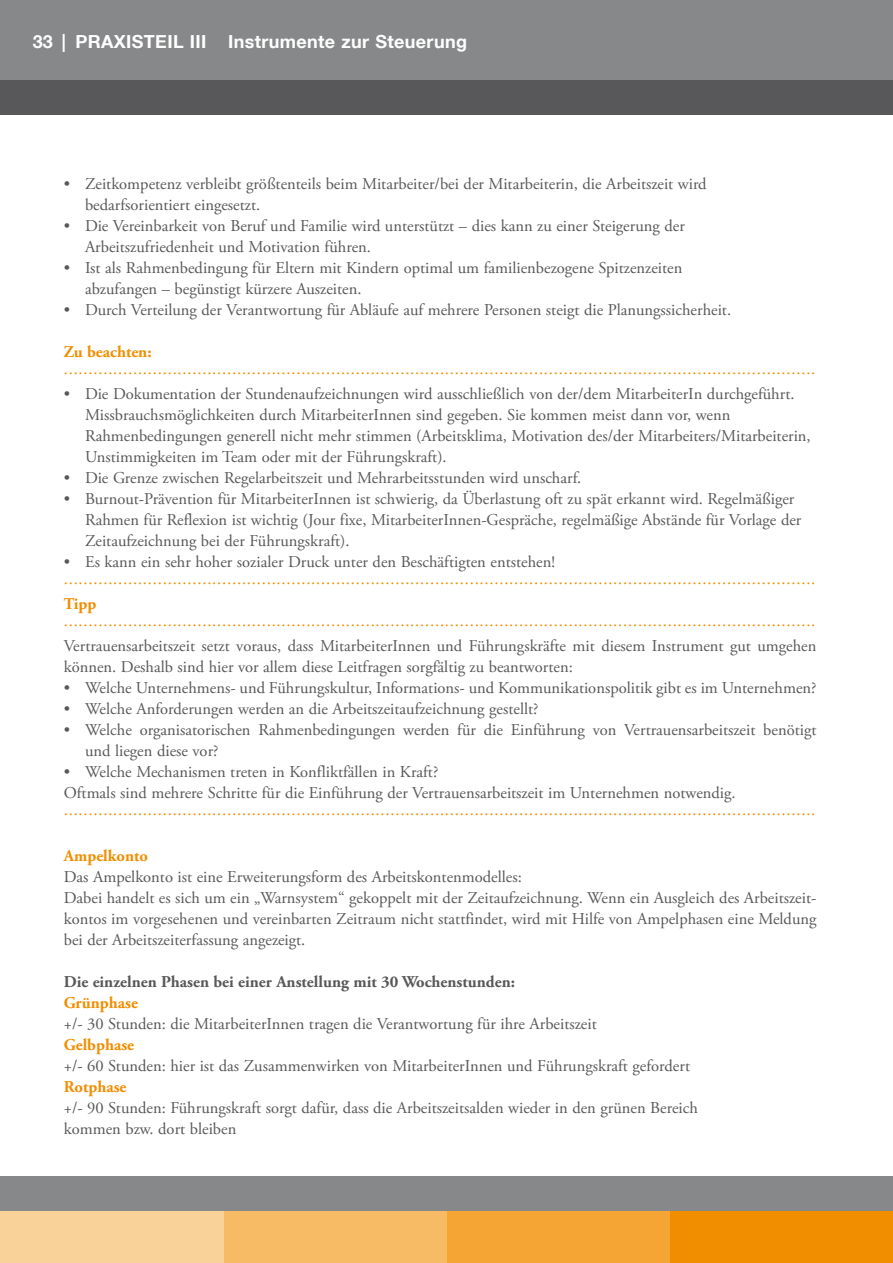
<style>
.page{position:relative;width:893px;height:1263px;background:#fff}
.page>*{position:absolute;margin:0;border:0;box-sizing:border-box;transform-origin:0 0}
.t1{font:700 18px "Helvetica Neue LT Com";letter-spacing:.02em;color:#fff}
.t2{font:16.5px/21px "Adobe Garamond Pro";color:#58585a}
.t3{font:700 16.5px "Adobe Garamond Pro";color:#58585a}
.t4{font:700 16.5px "Adobe Garamond Pro";color:#f18e00}
.t5{font:15px "Helvetica Neue LT Com";color:#f18e00}
</style>
<div class="page">
<div style="left:0;top:0;width:893px;height:82px;background:#87888a"></div>
<div style="left:0;top:81px;width:893px;height:34px;background:#58585a"></div>
<div style="left:670px;top:1178px;width:223px;height:85px;background:#f18e00"></div>
<div style="left:446px;top:1178px;width:224px;height:85px;background:#f4a533"></div>
<div style="left:223px;top:1178px;width:223px;height:85px;background:#f7bb66"></div>
<div style="left:0;top:1178px;width:223px;height:85px;background:#f9d299"></div>
<div style="left:0;top:1177px;width:893px;height:34px;background:#87888a"></div>
<p class="t1" style="left:33px;top:30px;width:436px">33 | praXiSteil iii instrumente zur Steuerung</p>
<p class="t2" style="left:64px;top:174px;width:644px">• Zeitkompetenz verbleibt größtenteils beim Mitarbeiter/bei der Mitarbeiterin, die Arbeitszeit wird</p>
<p class="t2" style="left:85px;top:195px;width:177px">bedarfsorientiert eingesetzt.</p>
<p class="t2" style="left:64px;top:216px;width:623px">• Die Vereinbarkeit von Beruf und Familie wird unterstützt – dies kann zu einer Steigerung der</p>
<p class="t2" style="left:85px;top:237px;width:287px">Arbeitszufriedenheit und Motivation führen.</p>
<p class="t2" style="left:64px;top:258px;width:620px">• Ist als Rahmenbedingung für Eltern mit Kindern optimal um familienbezogene Spitzenzeiten</p>
<p class="t2" style="left:85px;top:279px;width:278px">abzufangen – begünstigt kürzere Auszeiten.</p>
<p class="t2" style="left:64px;top:300px;width:669px">• Durch Verteilung der Verantwortung für Abläufe auf mehrere Personen steigt die Planungssicherheit.</p>
<p class="t4" style="left:64px;top:342px;width:89px">Zu beachten:</p>
<p class="t5" style="left:64px;top:363px;width:753px">························································································································································</p>
<p class="t2" style="left:64px;top:384px;width:732px">• Die Dokumentation der Stundenaufzeichnungen wird ausschließlich von der/dem MitarbeiterIn durchgeführt.</p>
<p class="t2" style="left:85px;top:405px;width:727px">Missbrauchsmöglichkeiten durch MitarbeiterInnen sind gegeben. Sie kommen meist dann vor, wenn<br>Rahmenbedingungen generell nicht mehr stimmen (Arbeitsklima, Motivation des/der Mitarbeiters/Mitarbeiterin,<br>Unstimmigkeiten im Team oder mit der Führungskraft).</p>
<p class="t2" style="left:64px;top:468px;width:519px">• Die Grenze zwischen Regelarbeitszeit und Mehrarbeitsstunden wird unscharf.</p>
<p class="t2" style="left:64px;top:489px;width:732px">• Burnout-Prävention für MitarbeiterInnen ist schwierig, da Überlastung oft zu spät erkannt wird. Regelmäßiger</p>
<p class="t2" style="left:85px;top:510px;width:718px">Rahmen für Reflexion ist wichtig (Jour fixe, MitarbeiterInnen-Gespräche, regelmäßige Abstände für Vorlage der<br>Zeitaufzeichnung bei der Führungskraft).</p>
<p class="t2" style="left:64px;top:552px;width:493px">• Es kann ein sehr hoher sozialer Druck unter den Beschäftigten entstehen!</p>
<p class="t5" style="left:64px;top:573px;width:753px">························································································································································</p>
<p class="t4" style="left:64px;top:594px;width:34px">Tipp</p>
<p class="t5" style="left:64px;top:615px;width:753px">························································································································································</p>
<p class="t2" style="left:64px;top:636px;width:754px">Vertrauensarbeitszeit setzt voraus, dass MitarbeiterInnen und Führungskräfte mit diesem Instrument gut umgehen können. Deshalb sind hier vor allem diese Leitfragen sorgfältig zu beantworten:</p>
<p class="t2" style="left:64px;top:678px;width:754px">• Welche Unternehmens- und Führungskultur, Informations- und Kommunikationspolitik gibt es im Unternehmen?</p>
<p class="t2" style="left:64px;top:699px;width:476px">• Welche Anforderungen werden an die Arbeitszeitaufzeichnung gestellt?</p>
<p class="t2" style="left:64px;top:720px;width:754px">• Welche organisatorischen Rahmenbedingungen werden für die Einführung von Vertrauensarbeitszeit benötigt</p>
<p class="t2" style="left:85px;top:741px;width:135px">und liegen diese vor?</p>
<p class="t2" style="left:64px;top:762px;width:376px">• Welche Mechanismen treten in Konfliktfällen in Kraft?</p>
<p class="t2" style="left:64px;top:783px;width:673px">Oftmals sind mehrere Schritte für die Einführung der Vertrauensarbeitszeit im Unternehmen notwendig.</p>
<p class="t5" style="left:64px;top:804px;width:753px">························································································································································</p>
<p class="t4" style="left:64px;top:846px;width:86px">Ampelkonto</p>
<p class="t2" style="left:64px;top:867px;width:754px">Das Ampelkonto ist eine Erweiterungsform des Arbeitskontenmodelles:<br>Dabei handelt es sich um ein „Warnsystem“ gekoppelt mit der Zeitaufzeichnung. Wenn ein Ausgleich des Arbeitszeit&shy;kontos im vorgesehenen und vereinbarten Zeitraum nicht stattfindet, wird mit Hilfe von Ampelphasen eine Meldung bei der Arbeitszeiterfassung angezeigt.</p>
<p class="t3" style="left:64px;top:972px;width:453px">Die einzelnen Phasen bei einer Anstellung mit 30 Wochenstunden:</p>
<p class="t4" style="left:64px;top:993px;width:76px">Grünphase</p>
<p class="t2" style="left:64px;top:1014px;width:534px">+/- 30 Stunden: die MitarbeiterInnen tragen die Verantwortung für ihre Arbeitszeit</p>
<p class="t4" style="left:64px;top:1035px;width:72px">Gelbphase</p>
<p class="t2" style="left:64px;top:1056px;width:628px">+/- 60 Stunden: hier ist das Zusammenwirken von MitarbeiterInnen und Führungskraft gefordert</p>
<p class="t4" style="left:64px;top:1077px;width:64px">Rotphase</p>
<p class="t2" style="left:64px;top:1098px;width:636px">+/- 90 Stunden: Führungskraft sorgt dafür, dass die Arbeitszeitsalden wieder in den grünen Bereich kommen bzw. dort bleiben</p>
</div>
